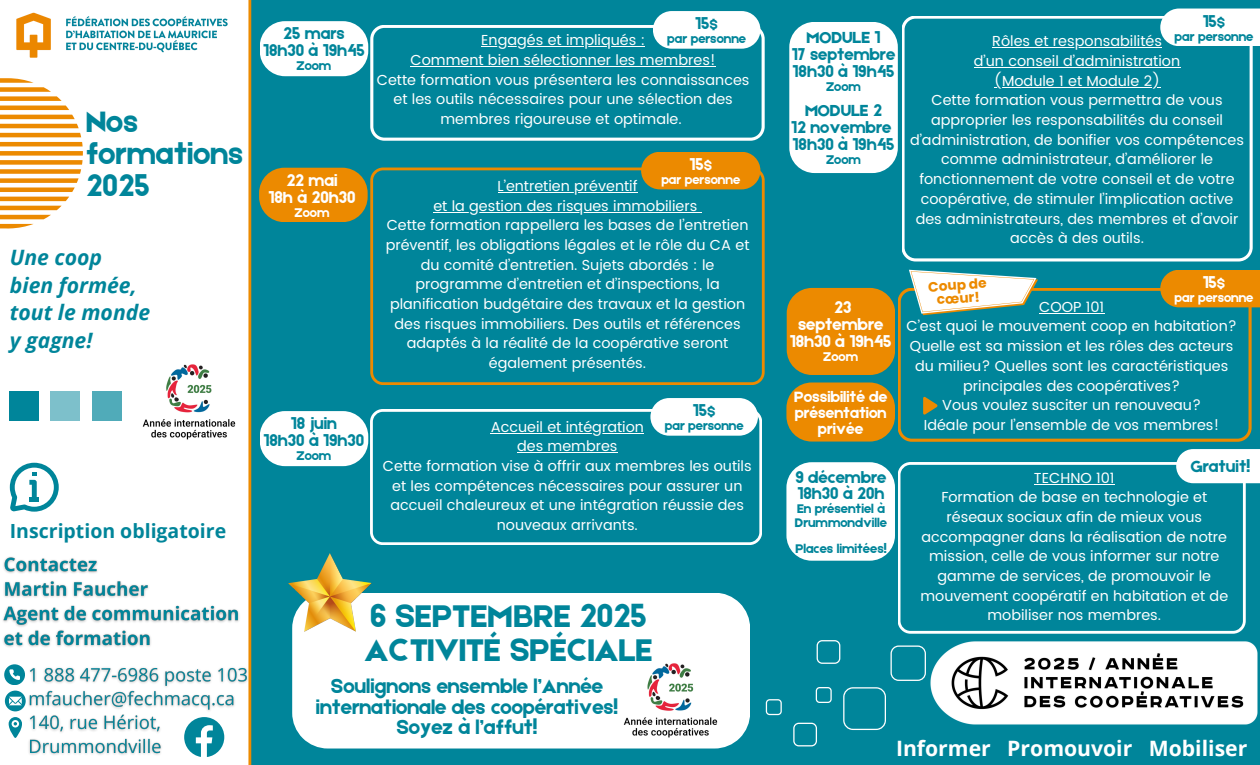
<style>
.page{position:relative;width:1260px;height:765px;background:#00859a}
.page>*{position:absolute;margin:0;border:0;box-sizing:border-box;transform-origin:0 0}
.t1{font:33.38px/33.8px "Etna";color:#00859a}
.t2{font:31.38px/32.1px "Etna";color:#00859a}
.t3{font:italic 700 21.12px/27.5px "Open Sans";color:#00859a}
.t4{font:700 21.12px "Open Sans";color:#fff}
.t5{font:20.88px/20.6px "Etna";color:#00859a;text-align:center}
.t6{font:700 19.5px "Open Sans";color:#00859a}
.t7{font:17.12px/16.9px "Etna";color:#00859a;text-align:center}
.t8{font:17.12px/16.9px "Etna";color:#fff;text-align:center}
.t9{font:15.88px/16px "Etna";color:#fff}
.t10{font:14.5px/19.8px "Poppins";color:#fff;text-align:center}
.t11{font:700 13.75px/13.1px "Poppins";color:#ec8a00;text-align:center}
.t12{font:13.38px "Etna";color:#00859a}
.t13{font:13.38px "Etna";color:#fff}
</style>
<div class="page">
<div style="left:0;top:0;width:250px;height:765px;background:#fff"></div>
<svg style="left:370px;top:25px;width:394px;height:116px"></svg>
<hr style="left:481px;top:46px;width:164px;height:1px;background:#fff">
<hr style="left:411px;top:66px;width:305px;height:1px;background:#fff">
<div style="left:653px;top:11px;width:107px;height:38px;background:#fff;border-radius:19px"></div>
<div style="left:260px;top:21px;width:108px;height:55px;background:#fff;border-radius:25px"></div>
<svg style="left:898px;top:462px;width:348px;height:172px"></svg>
<hr style="left:1034px;top:484px;width:81px;height:1px;background:#fff">
<div style="left:1176px;top:449px;width:84px;height:34px;background:#fff"></div>
<div style="left:786px;top:462px;width:109px;height:99px;background:#fff;border-radius:25px"></div>
<svg style="left:898px;top:288px;width:353px;height:154px"></svg>
<div style="left:787px;top:288px;width:108px;height:87px;background:#ec8a00;border-radius:25px"></div>
<div style="left:1160px;top:270px;width:100px;height:37px;background:#ec8a00"></div>
<svg style="left:10px;top:463px;width:49px;height:48px"></svg>
<svg style="left:817px;top:640px;width:23px;height:24px"></svg>
<svg style="left:843px;top:687px;width:43px;height:43px"></svg>
<svg style="left:891px;top:646px;width:35px;height:35px"></svg>
<svg style="left:816px;top:687px;width:16px;height:16px"></svg>
<svg style="left:793px;top:723px;width:24px;height:23px"></svg>
<svg style="left:766px;top:699px;width:16px;height:16px"></svg>
<svg style="left:5px;top:691px;width:20px;height:20px"></svg>
<svg style="left:9px;top:717px;width:13px;height:21px"></svg>
<svg style="left:4px;top:664px;width:21px;height:21px"></svg>
<img style="left:16px;top:12px;width:212px;height:46px">
<img style="left:25px;top:662px;width:227px;height:97px">
<img style="left:3px;top:557px;width:236px;height:90px">
<svg style="left:0;top:78px;width:83px;height:150px"></svg>
<div style="left:10px;top:391px;width:29px;height:30px;background:#00859a"></div>
<div style="left:51px;top:391px;width:29px;height:30px;background:#7dc0cb"></div>
<div style="left:93px;top:391px;width:29px;height:30px;background:#50abb9"></div>
<hr style="left:248px;top:0;width:3px;height:765px;background:#ec8a00">
<img style="left:142px;top:364px;width:94px;height:76px">
<svg style="left:902px;top:16px;width:350px;height:245px"></svg>
<div style="left:789px;top:22px;width:109px;height:151px;background:#fff;border-radius:25px"></div>
<hr style="left:992px;top:47px;width:170px;height:1px;background:#fff">
<hr style="left:974px;top:67px;width:206px;height:1px;background:#fff">
<hr style="left:994px;top:87px;width:166px;height:1px;background:#fff">
<div style="left:1160px;top:9px;width:100px;height:37px;background:#fff"></div>
<div style="left:786px;top:382px;width:109px;height:60px;background:#ec8a00;border-radius:25px"></div>
<svg style="left:370px;top:409px;width:392px;height:136px"></svg>
<hr style="left:491px;top:433px;width:153px;height:1px;background:#fff">
<hr style="left:517px;top:452px;width:101px;height:1px;background:#fff">
<div style="left:260px;top:411px;width:108px;height:55px;background:#fff;border-radius:25px"></div>
<div style="left:650px;top:398px;width:108px;height:38px;background:#fff;border-radius:19px"></div>
<svg style="left:923px;top:397px;width:14px;height:18px"></svg>
<hr style="left:1039px;top:313px;width:65px;height:1px;background:#fff">
<svg style="left:370px;top:168px;width:395px;height:217px"></svg>
<div style="left:259px;top:168px;width:109px;height:54px;background:#ec8a00;border-radius:25px"></div>
<div style="left:641px;top:152px;width:119px;height:37px;background:#ec8a00;border-radius:19px"></div>
<svg style="left:909px;top:270px;width:129px;height:45px"></svg>
<img style="left:930px;top:642px;width:328px;height:82px">
<hr style="left:498px;top:192px;width:140px;height:1px;background:#fff">
<hr style="left:433px;top:212px;width:264px;height:1px;background:#fff">
<div style="left:292px;top:593px;width:458px;height:156px;background:#fff"></div>
<img style="left:623px;top:658px;width:98px;height:85px">
<img style="left:289px;top:553px;width:82px;height:78px">
<p class="t2" style="left:86px;top:104px;width:158px">Nos formations<br>2025</p>
<p class="t3" style="left:10px;top:243px;width:128px">Une coop bien formée,</p>
<h6 class="t3" style="left:10px;top:298px;width:142px">tout le monde y gagne!</h6>
<p class="t6" style="left:10px;top:517px;width:218px">Inscription obligatoire</p>
<p class="t7" style="left:263px;top:24px;width:103px">25 mars<br>18h30 à 19h45</p>
<p class="t12" style="left:297px;top:56px;width:36px">Zoom</p>
<h6 class="t8" style="left:269px;top:171px;width:88px">22 mai<br>18h à 20h30</h6>
<h6 class="t13" style="left:295px;top:203px;width:36px">Zoom</h6>
<h2 class="t7" style="left:695px;top:14px;width:24px">15$</h2>
<p class="t12" style="left:667px;top:29px;width:80px">par personne</p>
<p class="t10" style="left:481px;top:30px;width:165px">Engagés et impliqués :</p>
<p class="t10" style="left:411px;top:50px;width:307px">Comment bien sélectionner les membres!</p>
<h3 class="t10" style="left:377px;top:70px;width:374px">Cette formation vous présentera les connaissances et les outils nécessaires pour une sélection des membres rigoureuse et optimale.</h3>
<p class="t8" style="left:689px;top:155px;width:24px">15$</p>
<p class="t13" style="left:661px;top:170px;width:80px">par personne</p>
<p class="t10" style="left:498px;top:176px;width:141px">L’entretien préventif</p>
<p class="t10" style="left:433px;top:196px;width:266px">et la gestion des risques immobiliers</p>
<p class="t10" style="left:386px;top:215px;width:365px">Cette formation rappellera les bases de l’entretien préventif, les obligations légales et le rôle du CA et du comité d’entretien. Sujets abordés : le programme d’entretien et d’inspections, la planification budgétaire des travaux et la gestion des risques immobiliers. Des outils et références adaptés à la réalité de la coopérative seront également présentés.</p>
<p class="t7" style="left:792px;top:28px;width:105px">MODULE 1<br>17 septembre<br>18h30 à 19h45</p>
<p class="t12" style="left:826px;top:77px;width:36px">Zoom</p>
<h4 class="t7" style="left:791px;top:101px;width:105px">MODULE 2<br>12 novembre<br>18h30 à 19h45</h4>
<h4 class="t12" style="left:826px;top:150px;width:36px">Zoom</h4>
<p class="t8" style="left:790px;top:298px;width:103px">23 septembre<br>18h30 à 19h45</p>
<p class="t13" style="left:823px;top:347px;width:36px">Zoom</p>
<h6 class="t9" style="left:794px;top:388px;width:95px">Possibilité de présentation</h6>
<p class="t7" style="left:693px;top:401px;width:24px">15$</p>
<p class="t12" style="left:665px;top:416px;width:80px">par personne</p>
<p class="t7" style="left:291px;top:414px;width:48px">18 juin</p>
<h6 class="t9" style="left:818px;top:420px;width:47px">privée</h6>
<p class="t10" style="left:491px;top:417px;width:155px">Accueil et intégration</p>
<p class="t10" style="left:517px;top:436px;width:102px">des membres</p>
<p class="t10" style="left:383px;top:456px;width:370px">Cette formation vise à offrir aux membres les outils et les compétences nécessaires pour assurer un accueil chaleureux et une intégration réussie des nouveaux arrivants.</p>
<p class="t7" style="left:264px;top:431px;width:102px">18h30 à 19h30</p>
<p class="t12" style="left:297px;top:447px;width:36px">Zoom</p>
<p class="t7" style="left:795px;top:468px;width:93px">9 décembre</p>
<p class="t7" style="left:797px;top:485px;width:88px">18h30 à 20h</p>
<p class="t12" style="left:797px;top:500px;width:89px">En présentiel à</p>
<h6 class="t12" style="left:795px;top:513px;width:94px">Drummondville</h6>
<p class="t12" style="left:795px;top:539px;width:93px">Places limitées!</p>
<p class="t1" style="left:364px;top:597px;width:290px">6 SEPTEMBRE 2025<br>ACTIVITÉ SPÉCIALE</p>
<h1 class="t7" style="left:1203px;top:12px;width:24px">15$</h1>
<h6 class="t12" style="left:1175px;top:27px;width:80px">par personne</h6>
<p class="t10" style="left:992px;top:31px;width:171px">Rôles et responsabilités</p>
<p class="t10" style="left:974px;top:51px;width:208px">d’un conseil d’administration</p>
<p class="t10" style="left:994px;top:71px;width:168px">(Module 1 et Module 2)</p>
<p class="t10" style="left:910px;top:91px;width:336px">Cette formation vous permettra de vous approprier les responsabilités du conseil d’administration, de bonifier vos compétences comme administrateur, d’améliorer le fonctionnement de votre conseil et de votre coopérative, de stimuler l’implication active des administrateurs, des membres et d’avoir accès à des outils.</p>
<p class="t8" style="left:1203px;top:273px;width:24px">15$</p>
<p class="t13" style="left:1175px;top:288px;width:80px">par personne</p>
<p class="t11" style="left:928px;top:280px;width:60px;rotate:-4deg">Coup de cœur!</p>
<p class="t10" style="left:1039px;top:297px;width:67px">COOP 101</p>
<p class="t10" style="left:906px;top:317px;width:332px">C’est quoi le mouvement coop en habitation?<br>Quelle est sa mission et les rôles des acteurs du milieu? Quelles sont les caractéristiques principales des coopératives?</p>
<h6 class="t10" style="left:942px;top:395px;width:260px">Vous voulez susciter un renouveau?</h6>
<p class="t10" style="left:924px;top:415px;width:297px">Idéale pour l’ensemble de vos membres!</p>
<p class="t7" style="left:1190px;top:457px;width:61px">Gratuit!</p>
<p class="t10" style="left:1034px;top:468px;width:82px">TECHNO 101</p>
<p class="t10" style="left:920px;top:487px;width:309px">Formation de base en technologie et réseaux sociaux afin de mieux vous accompagner dans la réalisation de notre mission, celle de vous informer sur notre gamme de services, de promouvoir le mouvement coopératif en habitation et de mobiliser nos membres.</p>
<p class="t5" style="left:316px;top:675px;width:304px">Soulignons ensemble l’Année internationale des coopératives!<br>Soyez à l’affût!</p>
<p class="t4" style="left:896px;top:733px;width:353px">Informer Promouvoir Mobiliser</p>
</div>
